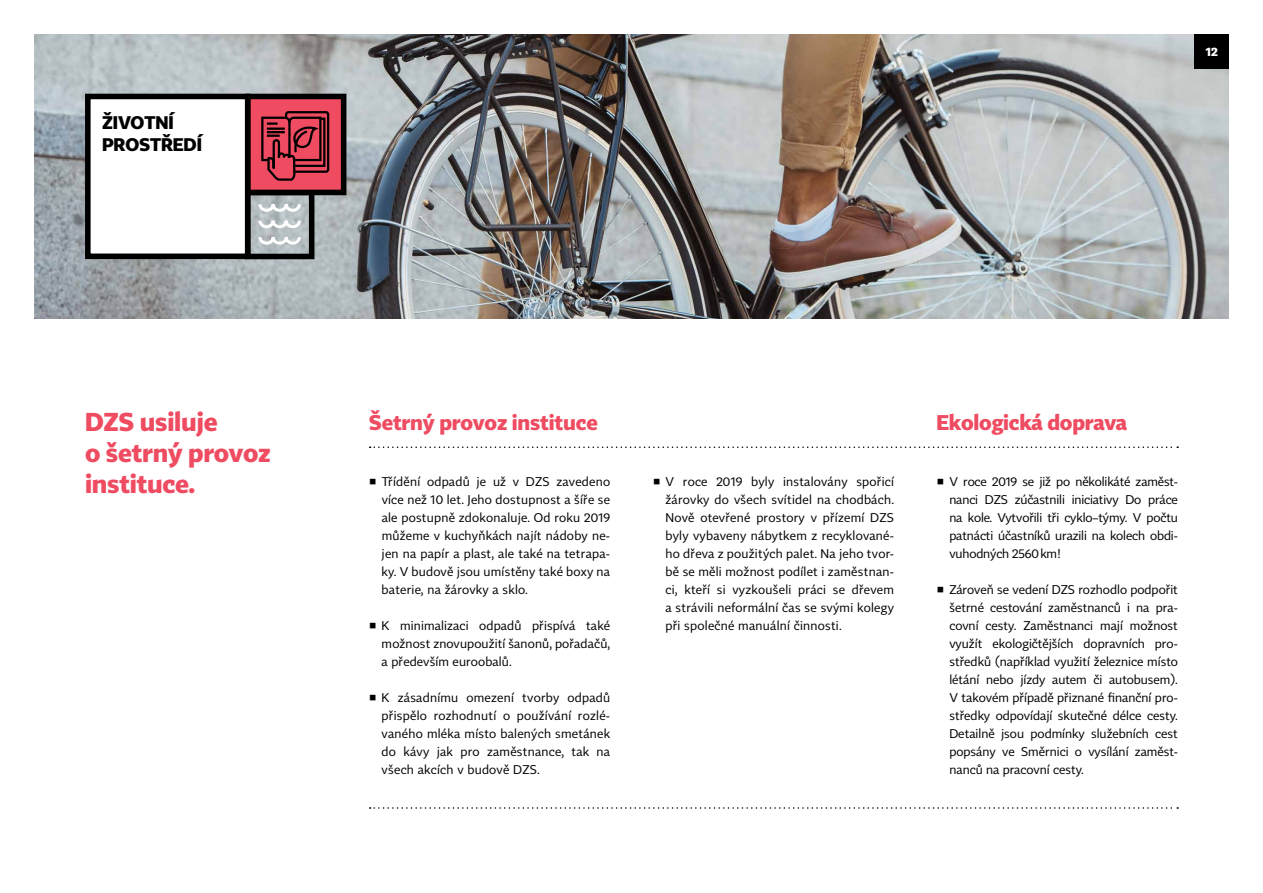
<style>
.page{position:relative;width:1263px;height:893px;background:#fff}
.page>*{position:absolute;margin:0;border:0;box-sizing:border-box;transform-origin:0 0}
.t1{font:700 25.5px/30.6px "Tabac Sans";letter-spacing:-.01em;color:#ef4b61}
.t2{font:700 21px "Tabac Sans";letter-spacing:-.01em;color:#ef4b61}
.t3{font:700 18px/21.6px "Tabac Sans";color:#000}
.t4{font:12.45px/18px "Tabac Sans";letter-spacing:.01em;color:#000;text-align:justify}
.t5{font:700 12px "Tabac Sans";color:#fff}
</style>
<div class="page">
<img style="left:34px;top:34px;width:1195px;height:285px">
<div style="left:245px;top:190px;width:69px;height:69px;border:6px solid #000"></div>
<div style="left:245px;top:94px;width:101px;height:101px;background:#ef4b61;border:6px solid #000"></div>
<div style="left:85px;top:94px;width:165px;height:165px;background:#fff;border:6px solid #000"></div>
<div style="left:1195px;top:34px;width:34px;height:34px;background:#000"></div>
<svg style="left:370px;top:807px;width:808px;height:2px"></svg>
<svg style="left:370px;top:446px;width:808px;height:2px"></svg>
<svg style="left:257px;top:111px;width:73px;height:135px"></svg>
<h3 class="t3" style="left:102px;top:112px;width:102px">ŽIVOTNÍ<br>PROSTŘEDÍ</h3>
<p class="t5" style="left:1206px;top:44px;width:14px">12</p>
<h1 class="t1" style="left:85px;top:407px;width:187px">DZS usiluje<br>o šetrný provoz instituce.</h1>
<h2 class="t2" style="left:369px;top:410px;width:230px">Šetrný provoz instituce</h2>
<h2 class="t2" style="left:936px;top:409px;width:192px">Ekologická doprava</h2>
<p class="t4" style="left:382px;top:473px;width:230px;text-indent:-13px">◾ Třídění odpadů je už v DZS zavedeno více než 10 let. Jeho dostupnost a šíře se ale postupně zdokonaluje. Od roku 2019 můžeme v kuchyňkách najít nádoby ne&shy;jen na papír a plast, ale také na tetrapa&shy;ky. V budově jsou umístěny také boxy na baterie, na žárovky a sklo.</p>
<p class="t4" style="left:382px;top:617px;width:230px;text-indent:-13px">◾ K minimalizaci odpadů přispívá také možnost znovupoužití šanonů, pořadačů, a především euroobalů.</p>
<p class="t4" style="left:382px;top:689px;width:230px;text-indent:-13px">◾ K zásadnímu omezení tvorby odpadů přispělo rozhodnutí o používání rozlé&shy;vaného mléka místo balených smetánek do kávy jak pro zaměstnance, tak na všech akcích v budově DZS.</p>
<p class="t4" style="left:665px;top:473px;width:230px;text-indent:-13px">◾ V roce 2019 byly instalovány spořicí žárovky do všech svítidel na chodbách.<br>Nově otevřené prostory v přízemí DZS byly vybaveny nábytkem z recyklované&shy;ho dřeva z použitých palet. Na jeho tvor&shy;bě se měli možnost podílet i zaměstnan&shy;ci, kteří si vyzkoušeli práci se dřevem a strávili neformální čas se svými kolegy při společné manuální činnosti.</p>
<p class="t4" style="left:949px;top:473px;width:230px;text-indent:-13px">◾ V roce 2019 se již po několikáté zaměst&shy;nanci DZS zúčastnili iniciativy Do práce na kole. Vytvořili tři cyklo–týmy. V počtu patnácti účastníků urazili na kolech obdi&shy;vuhodných 2560km!</p>
<p class="t4" style="left:949px;top:581px;width:230px;text-indent:-13px">◾ Zároveň se vedení DZS rozhodlo podpořit šetrné cestování zaměstnanců i na pra&shy;covní cesty. Zaměstnanci mají možnost využít ekologičtějších dopravních pro&shy;středků (například využití železnice místo létání nebo jízdy autem či autobusem).<br>V takovém případě přiznané finanční pro&shy;středky odpovídají skutečné délce cesty.<br>Detailně jsou podmínky služebních cest popsány ve Směrnici o vysílání zaměst&shy;nanců na pracovní cesty.</p>
</div>
